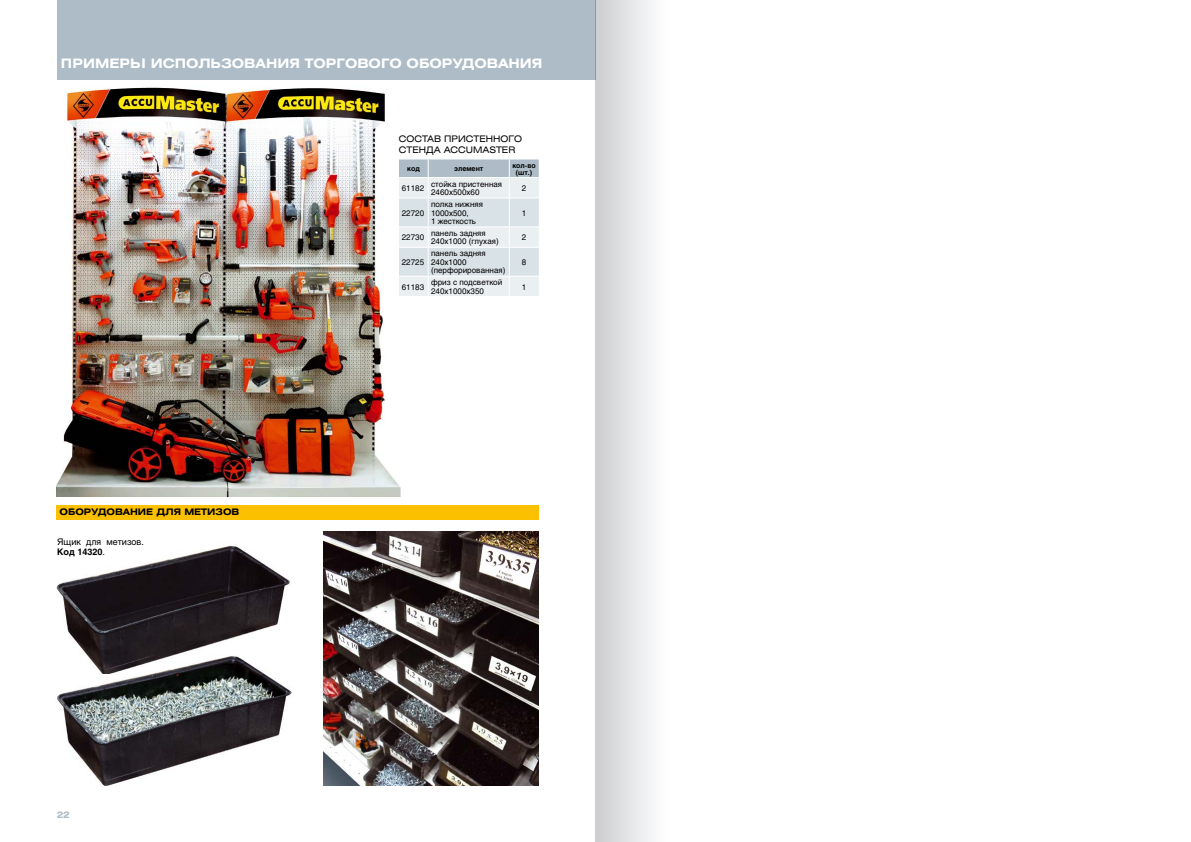
<style>
.page{position:relative;width:1191px;height:842px;background:#fff}
.page>*{position:absolute;margin:0;border:0;box-sizing:border-box;transform-origin:0 0}
.t1{font:700 13px "Helios Ext C";color:#fff}
.t2{font:9px/10.8px "Helios Ext C";color:#000}
.t3{font:9px/10px "Helios C";color:#000}
.t4{font:700 9px "Helios Ext C";color:#000}
.t5{font:700 9px "Helios Ext C";color:#adbcc6}
.t6{font:8px/8.5px "Helios C";color:#000}
.t7{font:700 7px/7px "Helios C";color:#000;text-align:center}
.s1{font-weight:700}
</style>
<div class="page">
<div style="left:57px;top:0;width:538px;height:79px;background:#adbcc6"></div>
<img style="left:57px;top:85px;width:348px;height:411px">
<img style="left:324px;top:531px;width:215px;height:254px">
<img style="left:57px;top:674px;width:234px;height:112px">
<img style="left:56px;top:545px;width:234px;height:129px">
<svg style="left:399px;top:160px;width:140px;height:137px;background:#dce4e8"></svg>
<hr style="left:428px;top:296px;width:81px;height:1px;background:#fff">
<hr style="left:509px;top:296px;width:30px;height:1px;background:#fff">
<div style="left:57px;top:505px;width:482px;height:14px;background:#fbc100"></div>
<svg style="left:595px;top:0;width:57px;height:842px"></svg>
<h1 class="t1" style="left:61px;top:56px;width:483px">п римеры использования торгового оборудования</h1>
<p class="t2" style="left:399px;top:134px;width:125px">СОСТАВ ПРИСТЕННОГО<br>СТЕНДА ACCUMASTER</p>
<p class="t4" style="left:60px;top:506px;width:181px">оборудование для метизов</p>
<p class="t3" style="left:57px;top:536px;width:88px">Ящик для метизов.<br><span class="s1">Код 14320</span>.</p>
<p class="t5" style="left:57px;top:809px;width:15px">22</p>
<p class="t7" style="left:407px;top:165px;width:14px">код</p>
<p class="t7" style="left:454px;top:165px;width:31px">элемент</p>
<p class="t7" style="left:512px;top:162px;width:25px">кол-во (шт.)</p>
<p class="t6" style="left:402px;top:184px;width:24px">61182</p>
<p class="t6" style="left:431px;top:179px;width:73px">стойка пристенная<br>2460х500х60</p>
<p class="t6" style="left:522px;top:184px;width:6px">2</p>
<p class="t6" style="left:402px;top:208px;width:24px">22720</p>
<p class="t6" style="left:431px;top:200px;width:53px">полка нижняя<br>1000х500,<br>1 жесткость</p>
<p class="t6" style="left:522px;top:208px;width:6px">1</p>
<p class="t6" style="left:402px;top:233px;width:24px">22730</p>
<p class="t6" style="left:431px;top:229px;width:69px">панель задняя<br>240х1000 (глухая)</p>
<p class="t6" style="left:522px;top:233px;width:6px">2</p>
<p class="t6" style="left:402px;top:258px;width:24px">22725</p>
<p class="t6" style="left:431px;top:249px;width:76px">панель задняя<br>240х1000 (перфорированная)</p>
<p class="t6" style="left:522px;top:258px;width:6px">8</p>
<p class="t6" style="left:402px;top:282px;width:24px">61183</p>
<p class="t6" style="left:431px;top:278px;width:73px">фриз с подсветкой<br>240х1000х350</p>
<p class="t6" style="left:522px;top:282px;width:6px">1</p>
</div>
